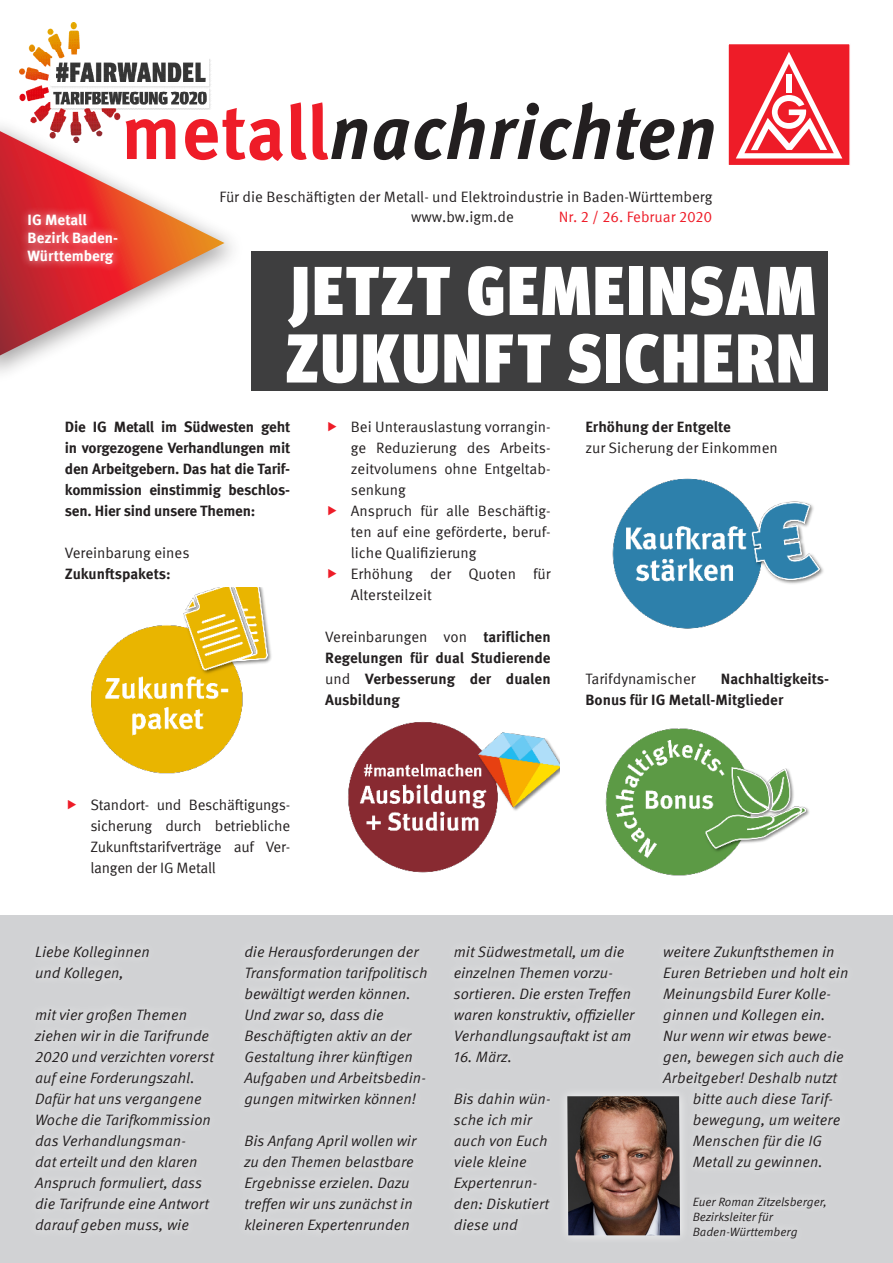
<style>
.page{position:relative;width:893px;height:1263px;background:#fff}
.page>*{position:absolute;margin:0;border:0;box-sizing:border-box;transform-origin:0 0}
.Fließtext{font:italic 700 76.5px "Meta IGM";letter-spacing:.01em;color:#231f20}
.t1{font:900 condensed 69px/67.5px "Meta Head IGM";letter-spacing:.04em;color:#fff}
.t2{font:italic 15px/21px "Meta IGM";color:#231f20}
.t3{font:15px/21px "Meta IGM";color:#231f20}
.t4{font:700 15px/21px "Meta IGM";letter-spacing:-.005em;color:#231f20;text-align:justify}
.t5{font:700 15px/18px "Meta IGM";color:#fff}
.t6{font:15px "Meta IGM";color:#ee1c28}
.t7{font:italic 12px "Meta IGM";color:#231f20}
.s1{font-style:normal;color:#ee1c28}
.s2{font-weight:700}
.s3{font-weight:400}
</style>
<div class="page">
<img style="left:20px;top:23px;width:191px;height:91px">
<div style="left:0;top:114px;width:246px;height:271px;background:#231f20;opacity:.4"></div>
<svg style="left:0;top:131px;width:224px;height:224px"></svg>
<div style="left:0;top:915px;width:893px;height:348px;background:#d1d2d4"></div>
<div style="left:727px;top:43px;width:124px;height:123px;background:#ee1c28;border:1px solid #fff"></div>
<svg style="left:736px;top:52px;width:106px;height:106px"></svg>
<div style="left:212px;top:182px;width:509px;height:52px;background:#fff"></div>
<div style="left:557px;top:1086px;width:133px;height:159px;background:#d6d6d8"></div>
<img style="left:567px;top:1096px;width:113px;height:139px">
<div style="left:19px;top:205px;width:107px;height:68px;background:#fff;opacity:.75"></div>
<div style="left:242px;top:242px;width:596px;height:159px;background:#fff"></div>
<div style="left:252px;top:252px;width:576px;height:139px;background:#3e3e3f"></div>
<div style="left:117px;top:93px;width:606px;height:77px;background:#fff"></div>
<img style="left:91px;top:587px;width:181px;height:187px">
<img style="left:348px;top:721px;width:211px;height:152px">
<img style="left:605px;top:729px;width:204px;height:146px">
<div style="left:577px;top:412px;width:260px;height:305px;background:#fff;opacity:.75"></div>
<p class="Fließtext" style="left:121px;top:72px;width:597px"><span class="s1">metall</span>nachrichten</p>
<p class="t3" style="left:220px;top:186px;width:494px">Für die Beschäftigten der Metall- und Elektroindustrie in Baden-Württemberg</p>
<p class="t5" style="left:28px;top:210px;width:61px">IG Metall</p>
<p class="t3" style="left:411px;top:205px;width:104px">www.bw.igm.de</p>
<p class="t6" style="left:559px;top:205px;width:155px">Nr. 2 / 26. Februar 2020</p>
<p class="t5" style="left:28px;top:228px;width:92px">Bezirk Baden-<br>Württemberg</p>
<p class="t1" style="left:286px;top:252px;width:530px">JETZT GEMEINSAM<br>ZUKUNFT SICHERN</p>
<p class="t4" style="left:65px;top:415px;width:227px">Die IG Metall im Südwesten geht in vorgezogene Verhandlungen mit den Arbeitgebern. Das hat die Tarif&shy;kommission einstimmig beschlos&shy;sen. Hier sind unsere Themen:</p>
<p class="t3" style="left:65px;top:541px;width:126px">Vereinbarung eines<br><span class="s2">Zukunftspakets:</span></p>
<p class="t3" style="left:351px;top:415px;width:201px;text-align:justify">Bei Unterauslastung vorrangin&shy;ge Reduzierung des Arbeits&shy;zeitvolumens ohne Entgeltab&shy;senkung</p>
<p class="t3" style="left:351px;top:499px;width:201px;text-align:justify">Anspruch für alle Beschäftig&shy;ten auf eine geförderte, beruf&shy;liche Qualifizierung</p>
<p class="t3" style="left:351px;top:562px;width:201px">Erhöhung der Quoten für<br>Altersteilzeit</p>
<p class="t4" style="left:325px;top:625px;width:227px"><span class="s3">Vereinbarungen von</span> tariflichen Regelungen für dual Studierende <span class="s3">und</span> Verbesserung der dualen Ausbildung</p>
<p class="t3" style="left:585px;top:415px;width:194px"><span class="s2">Erhöhung der Entgelte<br></span>zur Sicherung der Einkommen</p>
<p class="t4" style="left:585px;top:667px;width:245px;text-indent:135px">Nachhaltigkeits-<br>Bonus für IG Metall-Mitglieder</p>
<p class="t3" style="left:585px;top:667px;width:112px">Tarifdynamischer</p>
<p class="t3" style="left:90px;top:793px;width:201px;text-align:justify">Standort- und Beschäftigungs&shy;sicherung durch betriebliche Zukunftstarifverträge auf Ver&shy;langen der IG Metall</p>
<p class="t2" style="left:35px;top:940px;width:116px">Liebe Kolleginnen und Kollegen,</p>
<p class="t2" style="left:35px;top:1003px;width:180px">mit vier großen Themen ziehen wir in die Tarifrunde<br>2020 und verzichten vorerst auf eine Forderungszahl.<br>Dafür hat uns vergangene<br>Woche die Tarifkommission das Verhandlungsman-<br>dat erteilt und den klaren<br>Anspruch formuliert, dass die Tarifrunde eine Antwort darauf geben muss, wie</p>
<p class="t2" style="left:244px;top:940px;width:185px">die Herausforderungen der<br>Transformation tarifpolitisch bewältigt werden können.<br>Und zwar so, dass die<br>Beschäftigten aktiv an der<br>Gestaltung ihrer künftigen<br>Aufgaben und Arbeitsbedin&shy;gungen mitwirken können!</p>
<p class="t2" style="left:244px;top:1129px;width:174px">Bis Anfang April wollen wir zu den Themen belastbare<br>Ergebnisse erzielen. Dazu treffen wir uns zunächst in kleineren Expertenrunden</p>
<p class="t2" style="left:454px;top:940px;width:182px">mit Südwestmetall, um die einzelnen Themen vorzu&shy;sortieren. Die ersten Treffen waren konstruktiv, offizieller<br>Verhandlungsauftakt ist am</p>
<p class="t2" style="left:454px;top:1045px;width:60px">16. März.</p>
<p class="t2" style="left:454px;top:1087px;width:99px">Bis dahin wün&shy;sche ich mir auch von Euch viele kleine<br>Expertenrun&shy;den: Diskutiert diese und</p>
<p class="t2" style="left:663px;top:940px;width:173px">weitere Zukunftsthemen in</p>
<p class="t2" style="left:663px;top:961px;width:187px">Euren Betrieben und holt ein</p>
<p class="t2" style="left:663px;top:982px;width:170px">Meinungsbild Eurer Kolle-</p>
<p class="t2" style="left:663px;top:1003px;width:164px">ginnen und Kollegen ein.</p>
<p class="t2" style="left:663px;top:1024px;width:170px">Nur wenn wir etwas bewe-</p>
<p class="t2" style="left:663px;top:1045px;width:182px">gen, bewegen sich auch die</p>
<p class="t2" style="left:663px;top:1066px;width:176px">Arbeitgeber! Deshalb nutzt</p>
<p class="t2" style="left:693px;top:1087px;width:142px">bitte auch diese Tarif-</p>
<p class="t2" style="left:693px;top:1108px;width:149px">bewegung, um weitere</p>
<p class="t2" style="left:693px;top:1129px;width:131px">Menschen für die IG</p>
<p class="t2" style="left:693px;top:1150px;width:131px">Metall zu gewinnen.</p>
<p class="t7" style="left:693px;top:1192px;width:136px">Euer Roman Zitzelsberger,</p>
<p class="t7" style="left:693px;top:1207px;width:82px">Bezirksleiter für</p>
<p class="t7" style="left:693px;top:1222px;width:106px">Baden-Württemberg</p>
</div>
